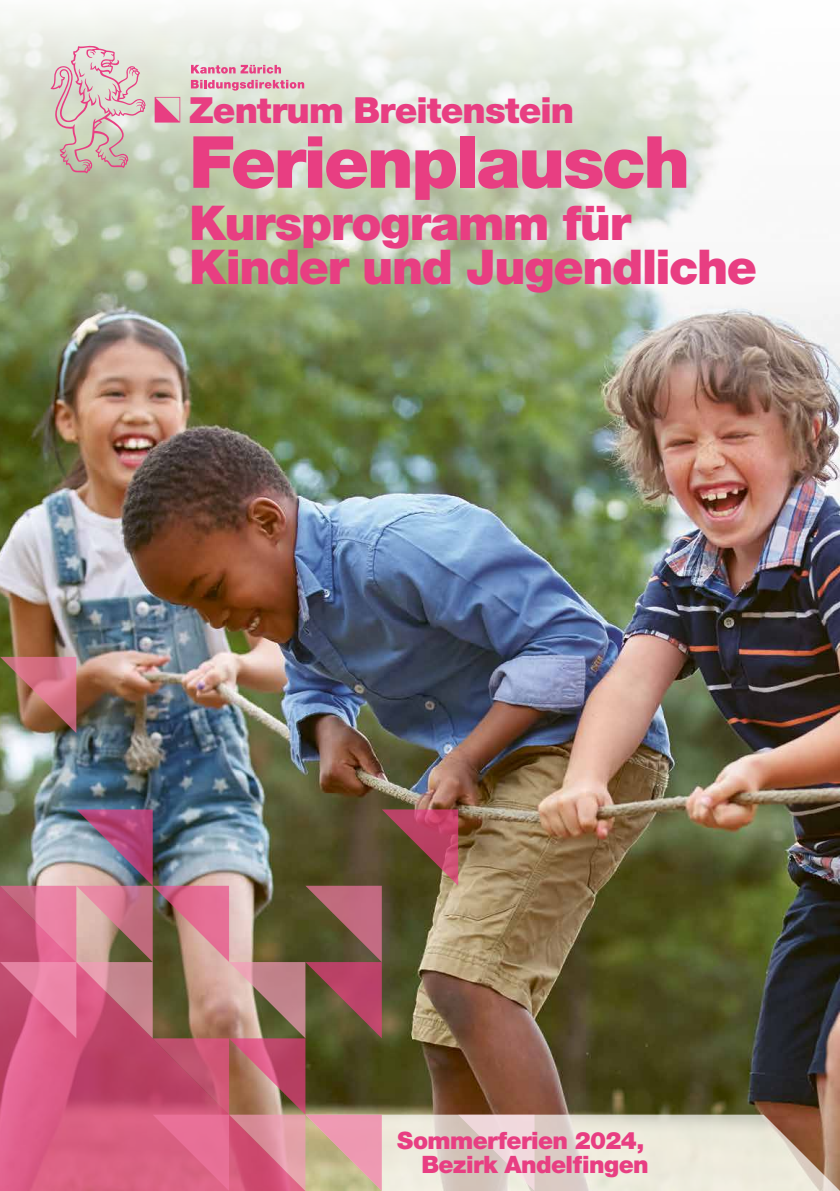
<style>
.page{position:relative;width:840px;height:1191px;background:#fff}
.page>*{position:absolute;margin:0;border:0;box-sizing:border-box;transform-origin:0 0}
.t1{font:900 72px "Helvetica Neue LT Pro";letter-spacing:-.03em;color:#e83e82}
.t2{font:900 48px/44px "Helvetica Neue LT Pro";letter-spacing:-.025em;color:#e83e82}
.t3{font:900 36px "Helvetica Neue LT Pro";letter-spacing:-.025em;color:#e83e82}
.t4{font:900 24px/24px "Helvetica Neue LT Pro";letter-spacing:-.025em;color:#e83e82;text-align:right}
</style>
<div class="page">
<img style="left:0;top:402px;width:839px;height:712px">
<img style="left:0;top:12px;width:839px;height:390px">
<svg style="left:534px;top:1114px;width:305px;height:77px;background:#ddd2c4"></svg>
<img style="left:0;top:809px;width:534px;height:382px">
<img style="left:0;top:657px;width:76px;height:76px">
<svg style="left:191px;top:65px;width:90px;height:9px"></svg>
<svg style="left:191px;top:80px;width:113px;height:11px"></svg>
<svg style="left:155px;top:97px;width:25px;height:25px"></svg>
<svg style="left:50px;top:45px;width:96px;height:128px;background:#d6c4be"></svg>
<p class="t3" style="left:189px;top:88px;width:386px">Zentrum Breitenstein</p>
<h1 class="t1" style="left:189px;top:119px;width:502px">Ferienplausch</h1>
<p class="t2" style="left:189px;top:200px;width:569px">Kursprogramm für<br>Kinder und Jugendliche</p>
<p class="t4" style="left:397px;top:1128px;width:253px">Sommerferien 2024,<br>Bezirk Andelfingen</p>
</div>
